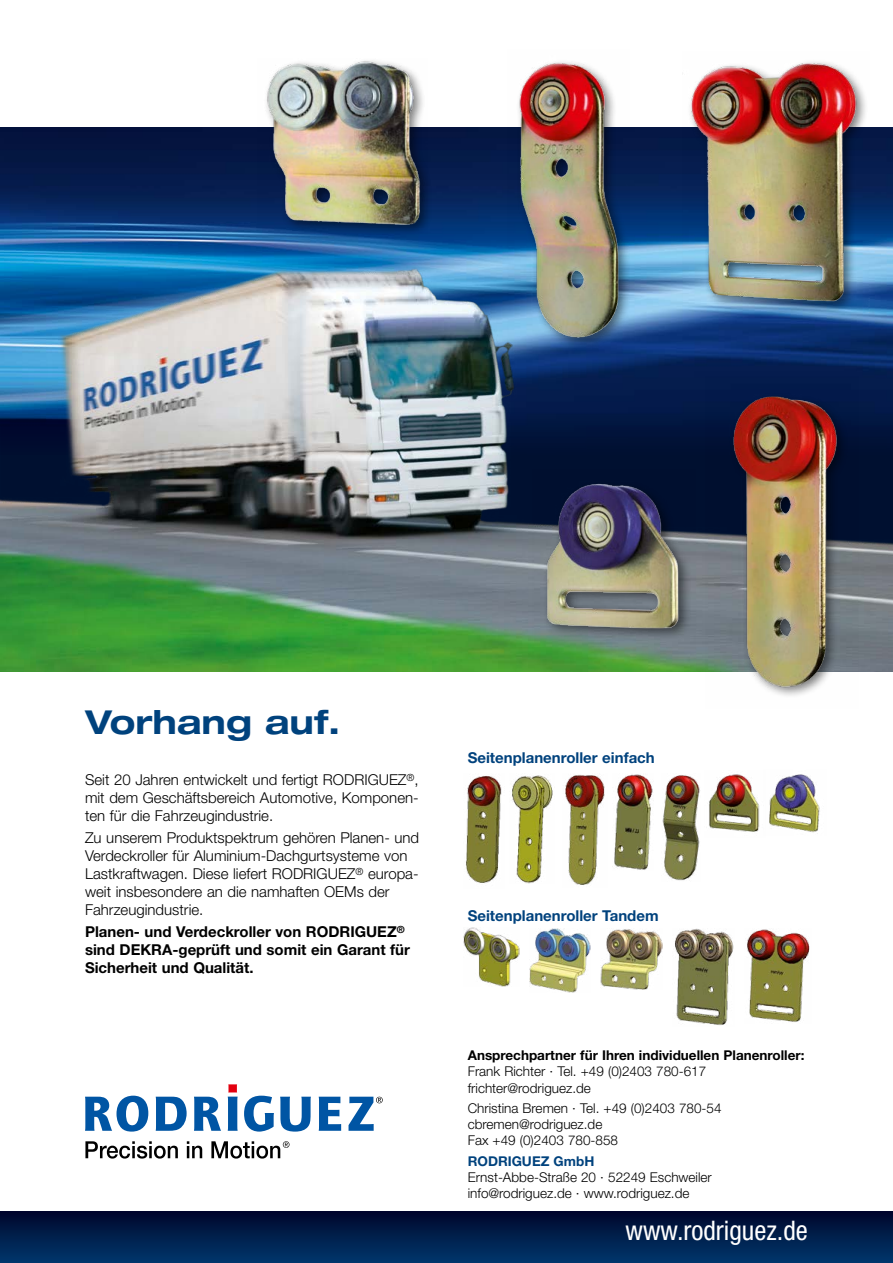
<style>
.page{position:relative;width:893px;height:1263px;background:#fff}
.page>*{position:absolute;margin:0;border:0;box-sizing:border-box;transform-origin:0 0}
.t1{font:700 expanded 33px "Helvetica Neue LT Std";color:#00427d}
.t2{font:condensed 27px "Helvetica Neue LT Std";color:#fff}
.t3{font:300 15px/18px "Helvetica Neue LT Std";color:#000;text-align:justify}
.t4{font:700 15px/18px "Helvetica Neue LT Std";color:#000}
.t5{font:700 15px "Helvetica Neue LT Std";color:#00427d}
.t6{font:300 13.5px/16.2px "Helvetica Neue LT Std";color:#000}
.t7{font:700 13.5px "Helvetica Neue LT Std";color:#000}
.t8{font:700 13.5px "Helvetica Neue LT Std";color:#00427d}
</style>
<div class="page">
<img style="left:0;top:128px;width:893px;height:123px">
<svg style="left:85px;top:1096px;width:63px;height:35px"></svg>
<svg style="left:156px;top:1097px;width:31px;height:34px"></svg>
<svg style="left:194px;top:1097px;width:27px;height:34px"></svg>
<svg style="left:228px;top:1084px;width:10px;height:47px"></svg>
<svg style="left:244px;top:1096px;width:30px;height:35px"></svg>
<svg style="left:280px;top:1097px;width:31px;height:34px"></svg>
<svg style="left:319px;top:1097px;width:22px;height:34px"></svg>
<svg style="left:349px;top:1097px;width:34px;height:34px"></svg>
<svg style="left:85px;top:1141px;width:93px;height:17px"></svg>
<svg style="left:187px;top:1141px;width:15px;height:17px"></svg>
<svg style="left:211px;top:1141px;width:78px;height:17px"></svg>
<div style="left:0;top:1212px;width:893px;height:51px;background:linear-gradient(to bottom,#00072c,#00386d)"></div>
<img style="left:508px;top:61px;width:122px;height:190px">
<div style="left:687px;top:59px;width:195px;height:265px;background:#000;opacity:.5"></div>
<img style="left:683px;top:59px;width:187px;height:192px">
<div style="left:263px;top:57px;width:169px;height:180px;background:#000;opacity:.5"></div>
<img style="left:257px;top:58px;width:171px;height:176px">
<img style="left:709px;top:774px;width:111px;height:59px">
<img style="left:512px;top:775px;width:41px;height:108px">
<img style="left:614px;top:774px;width:39px;height:96px">
<img style="left:675px;top:928px;width:59px;height:97px">
<img style="left:747px;top:929px;width:63px;height:93px">
<img style="left:600px;top:929px;width:63px;height:60px">
<img style="left:662px;top:775px;width:38px;height:106px">
<img style="left:463px;top:927px;width:57px;height:59px">
<img style="left:466px;top:776px;width:36px;height:107px">
<img style="left:529px;top:928px;width:62px;height:65px">
<img style="left:565px;top:775px;width:40px;height:110px">
<img style="left:0;top:251px;width:893px;height:421px">
<img style="left:706px;top:377px;width:153px;height:319px">
<img style="left:532px;top:469px;width:164px;height:185px">
<h1 class="t1" style="left:85px;top:701px;width:256px">Vorhang auf.</h1>
<p class="t3" style="left:85px;top:770px;width:335px">Seit 20 Jahren entwickelt und fertigt RODRIGUEZ<sup>®</sup>, mit dem Geschäftsbereich Automotive, Komponen&shy;ten für die Fahrzeugindustrie.</p>
<p class="t3" style="left:85px;top:828px;width:336px;text-align:left">Zu unserem Produktspektrum gehören Planen- und Verdeckroller für Aluminium-Dachgurtsysteme von Lastkraftwagen. Diese liefert RODRIGUEZ<sup>®</sup> europa&shy;weit insbesondere an die namhaften OEMs der Fahrzeugindustrie.</p>
<p class="t4" style="left:85px;top:922px;width:326px">Planen- und Verdeckroller von RODRIGUEZ<sup>® </sup>sind DEKRA-geprüft und somit ein Garant für<br>Sicherheit und Qualität.</p>
<p class="t5" style="left:468px;top:749px;width:189px">Seitenplanenroller einfach</p>
<p class="t5" style="left:468px;top:906px;width:192px">Seitenplanenroller Tandem</p>
<p class="t7" style="left:468px;top:1047px;width:338px">Ansprechpartner für Ihren individuellen Planenroller:</p>
<p class="t6" style="left:468px;top:1063px;width:240px">Frank Richter · Tel. +49 (0)2403 780-617 frichter@rodriguez.de</p>
<p class="t6" style="left:468px;top:1100px;width:255px">Christina Bremen · Tel. +49 (0)2403 780-54 cbremen@rodriguez.de<br>Fax +49 (0)2403 780-858</p>
<p class="t8" style="left:468px;top:1153px;width:128px">RODRIGUEZ GmbH</p>
<p class="t6" style="left:468px;top:1169px;width:246px">Ernst-Abbe-Straße 20 · 52249 Eschweiler info@rodriguez.de · www.rodriguez.de</p>
<h2 class="t2" style="left:625px;top:1214px;width:184px">www.rodriguez.de</h2>
</div>
